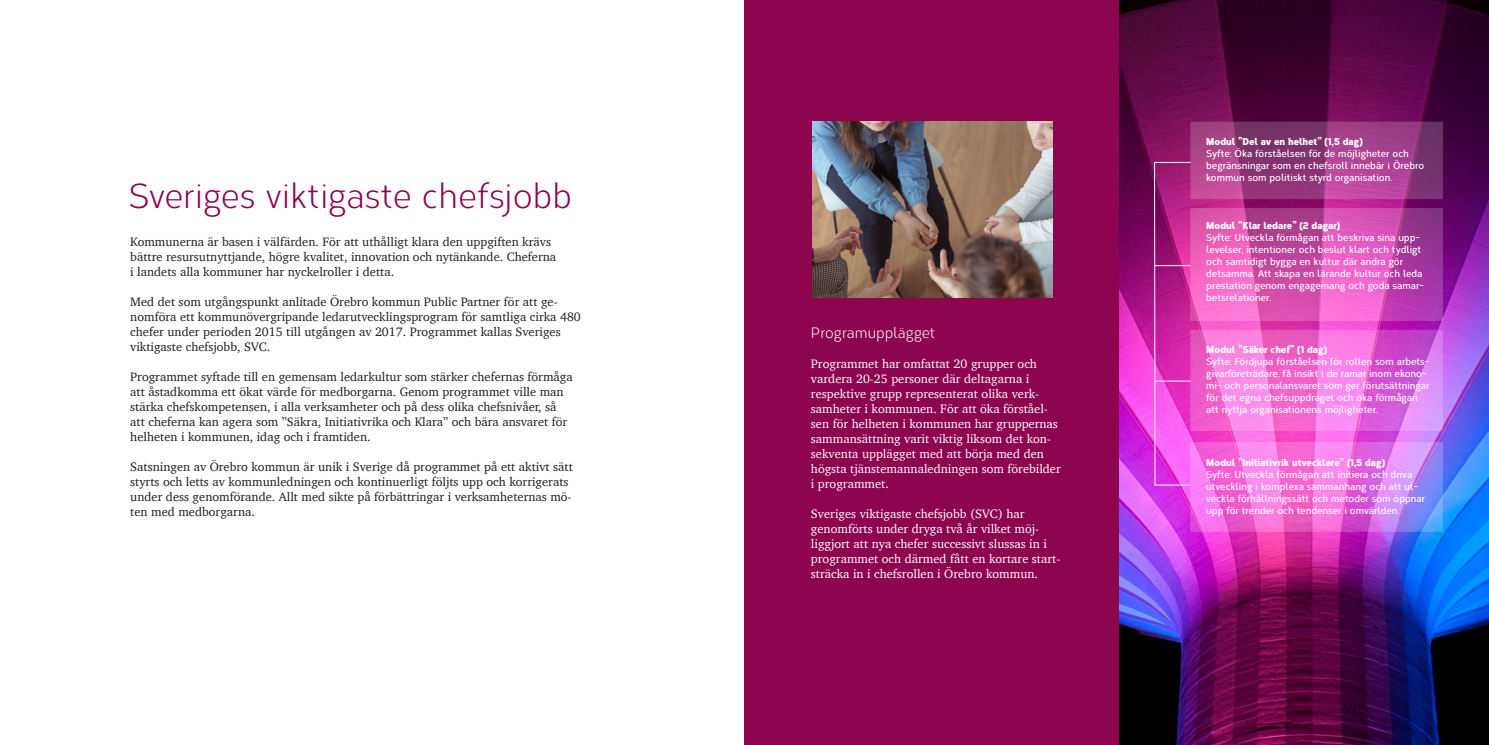
<style>
.page{position:relative;width:1489px;height:745px;background:#fff}
.page>*{position:absolute;margin:0;border:0;box-sizing:border-box;transform-origin:0 0}
.t1{font:34.62px "Corbert Condensed";color:#8d044f}
.t2{font:15px "Corbert Condensed";color:#fff}
.t3{font:12.5px/15px "Charter";color:#1d1d1b}
.t4{font:12.5px/15px "Charter";color:#fff}
.t5{font:600 10px/12px "Corbert Condensed";color:#fff}
.t6{font:800 10px "Corbert Condensed";color:#fff}
</style>
<div class="page">
<img style="left:1118px;top:0;width:370px;height:744px">
<div style="left:744px;top:0;width:374px;height:744px;background:#8d044f"></div>
<svg style="left:1190px;top:122px;width:252px;height:77px;background:#9a3c81"></svg>
<svg style="left:1190px;top:208px;width:252px;height:112px;background:#d352b1"></svg>
<svg style="left:1190px;top:330px;width:252px;height:100px;background:#ec6fda"></svg>
<svg style="left:1190px;top:442px;width:252px;height:89px;background:#e176e3"></svg>
<hr style="left:1154px;top:162px;width:36px;height:1px;background:#fff">
<hr style="left:1154px;top:265px;width:36px;height:1px;background:#fff">
<hr style="left:1154px;top:380px;width:36px;height:1px;background:#fff">
<hr style="left:1154px;top:484px;width:37px;height:1px;background:#fff">
<svg style="left:1153px;top:162px;width:2px;height:323px"></svg>
<img style="left:812px;top:121px;width:240px;height:176px">
<p class="t1" style="left:128px;top:171px;width:445px">Sveriges viktigaste chefsjobb</p>
<p class="t3" style="left:130px;top:233px;width:427px">Kommunerna är basen i välfärden. För att uthålligt klara den uppgiften krävs bättre resursutnyttjande, högre kvalitet, innovation och nytänkande. Cheferna i landets alla kommuner har nyckelroller i detta.</p>
<p class="t3" style="left:130px;top:293px;width:452px">Med det som utgångspunkt anlitade Örebro kommun Public Partner för att ge&shy;nomföra ett kommunövergripande ledarutvecklingsprogram för samtliga cirka 480 chefer under perioden 2015 till utgången av 2017. Programmet kallas Sveriges viktigaste chefsjobb, SVC.</p>
<p class="t3" style="left:130px;top:368px;width:444px">Programmet syftade till en gemensam ledarkultur som stärker chefernas förmåga att åstadkomma ett ökat värde för medborgarna. Genom programmet ville man stärka chefskompetensen, i alla verksamheter och på dess olika chefsnivåer, så att cheferna kan agera som ”Säkra, Initiativrika och Klara” och bära ansvaret för helheten i kommunen, idag och i framtiden.</p>
<p class="t3" style="left:130px;top:458px;width:444px">Satsningen av Örebro kommun är unik i Sverige då programmet på ett aktivt sätt styrts och letts av kommunledningen och kontinuerligt följts upp och korrigerats under dess genomförande. Allt med sikte på förbättringar i verksamheternas mö&shy;ten med medborgarna.</p>
<p class="t2" style="left:811px;top:321px;width:126px">Programupplägget</p>
<p class="t4" style="left:811px;top:355px;width:251px">Programmet har omfattat 20 grupper och vardera 20-25 personer där deltagarna i respektive grupp representerat olika verk&shy;samheter i kommunen. För att öka förståel&shy;sen för helheten i kommunen har gruppernas sammansättning varit viktig liksom det kon&shy;sekventa upplägget med att börja med den högsta tjänstemannaledningen som förebilder i programmet.</p>
<p class="t4" style="left:811px;top:505px;width:251px">Sveriges viktigaste chefsjobb (SVC) har genomförts under dryga två år vilket möj&shy;liggjort att nya chefer successivt slussas in i programmet och därmed fått en kortare start&shy;sträcka in i chefsrollen i Örebro kommun.</p>
<p class="t6" style="left:1206px;top:133px;width:158px">Modul ”Del av en helhet” (1,5 dag)</p>
<p class="t5" style="left:1206px;top:147px;width:219px">Syfte: Öka förståelsen för de möjligheter och begränsningar som en chefsroll innebär i Örebro kommun som politiskt styrd organisation.</p>
<p class="t6" style="left:1206px;top:217px;width:135px">Modul ”Klar ledare” (2 dagar)</p>
<p class="t5" style="left:1206px;top:230px;width:219px">Syfte: Utveckla förmågan att beskriva sina upp&shy;levelser, intentioner och beslut klart och tydligt och samtidigt bygga en kultur där andra gör detsamma. Att skapa en lärande kultur och leda prestation genom engagemang och goda samar&shy;betsrelationer.</p>
<p class="t6" style="left:1206px;top:341px;width:122px">Modul ”Säker chef” (1 dag)</p>
<p class="t5" style="left:1206px;top:355px;width:225px">Syfte: Fördjupa förståelsen för rollen som arbets&shy;givarföreträdare, få insikt i de ramar inom ekono&shy;mi- och personalansvaret som ger förutsättningar för det egna chefsuppdraget och öka förmågan att nyttja organisationens möjligheter.</p>
<p class="t6" style="left:1206px;top:453px;width:180px">Modul ”Initiativrik utvecklare” (1,5 dag)</p>
<p class="t5" style="left:1206px;top:467px;width:220px">Syfte: Utveckla förmågan att initiera och driva utveckling i komplexa sammanhang och att ut&shy;veckla förhållningssätt och metoder som öppnar upp för trender och tendenser i omvärlden.</p>
</div>
